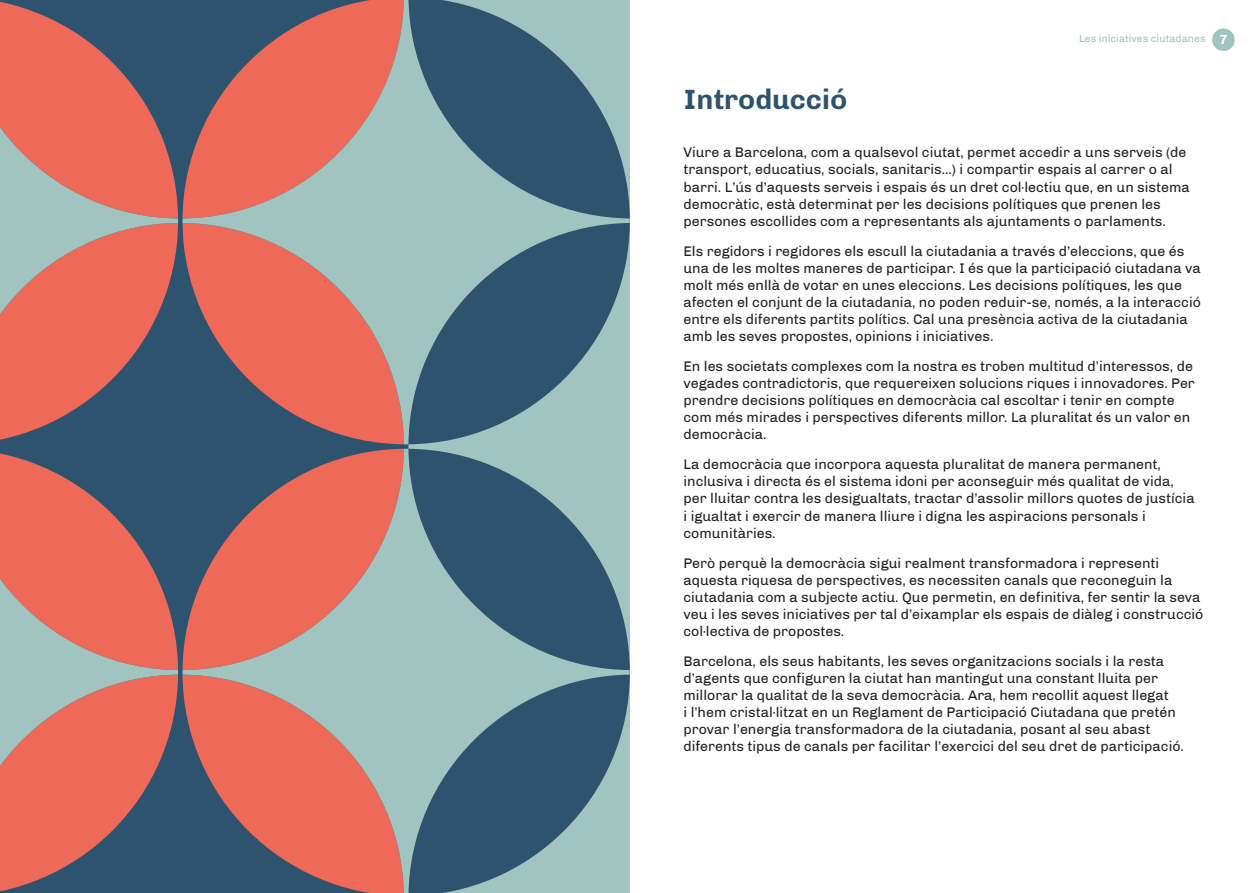
<style>
.page{position:relative;width:1259px;height:893px;background:#fff}
.page>*{position:absolute;margin:0;border:0;box-sizing:border-box;transform-origin:0 0}
.t1{font:700 28.5px "Chivo";color:#2e536e}
.t2{font:14.25px/17.1px "Chivo";color:#231f20}
.t3{font:10.5px "Chivo";color:#a2c4c0}
.s1{font-weight:700;font-size:13.5px;color:#fff}
</style>
<div class="page">
<div style="left:1212px;top:28px;width:22px;height:23px;background:#a2c4c0;border-radius:50%"></div>
<svg style="left:0;top:449px;width:178px;height:444px;background:#b16f6c"></svg>
<svg style="left:182px;top:449px;width:448px;height:444px;background:#8a7f83"></svg>
<svg style="left:0;top:0;width:178px;height:444px;background:#b16f6c"></svg>
<svg style="left:182px;top:0;width:448px;height:444px;background:#897e83"></svg>
<p class="t3" style="left:1079px;top:32px;width:150px">Les iniciatives ciutadanes <span class="s1">7</span></p>
<h1 class="t1" style="left:683px;top:83px;width:165px">Introducció</h1>
<p class="t2" style="left:683px;top:144px;width:508px">Viure a Barcelona, com a qualsevol ciutat, permet accedir a uns serveis (de transport, educatius, socials, sanitaris...) i compartir espais al carrer o al barri. L’ús d’aquests serveis i espais és un dret col·lectiu que, en un sistema democràtic, està determinat per les decisions polítiques que prenen les persones escollides com a representants als ajuntaments o parlaments.</p>
<p class="t2" style="left:683px;top:242px;width:519px">Els regidors i regidores els escull la ciutadania a través d’eleccions, que és una de les moltes maneres de participar. I és que la participació ciutadana va molt més enllà de votar en unes eleccions. Les decisions polítiques, les que afecten el conjunt de la ciutadania, no poden reduir-se, només, a la interacció entre els diferents partits polítics. Cal una presència activa de la ciutadania amb les seves propostes, opinions i iniciatives.</p>
<p class="t2" style="left:683px;top:358px;width:513px">En les societats complexes com la nostra es troben multitud d’interessos, de vegades contradictoris, que requereixen solucions riques i innovadores. Per prendre decisions polítiques en democràcia cal escoltar i tenir en compte com més mirades i perspectives diferents millor. La pluralitat és un valor en democràcia.</p>
<p class="t2" style="left:683px;top:456px;width:513px">La democràcia que incorpora aquesta pluralitat de manera permanent, inclusiva i directa és el sistema idoni per aconseguir més qualitat de vida, per lluitar contra les desigualtats, tractar d’assolir millors quotes de justícia i igualtat i exercir de manera lliure i digna les aspiracions personals i comunitàries.</p>
<p class="t2" style="left:683px;top:554px;width:521px">Però perquè la democràcia sigui realment transformadora i representi aquesta riquesa de perspectives, es necessiten canals que reconeguin la ciutadania com a subjecte actiu. Que permetin, en definitiva, fer sentir la seva veu i les seves iniciatives per tal d’eixamplar els espais de diàleg i construcció col·lectiva de propostes.</p>
<p class="t2" style="left:683px;top:652px;width:502px">Barcelona, els seus habitants, les seves organitzacions socials i la resta d’agents que configuren la ciutat han mantingut una constant lluita per millorar la qualitat de la seva democràcia. Ara, hem recollit aquest llegat<br>i l’hem cristal·litzat en un Reglament de Participació Ciutadana que pretén provar l’energia transformadora de la ciutadania, posant al seu abast diferents tipus de canals per facilitar l’exercici del seu dret de participació.</p>
</div>
